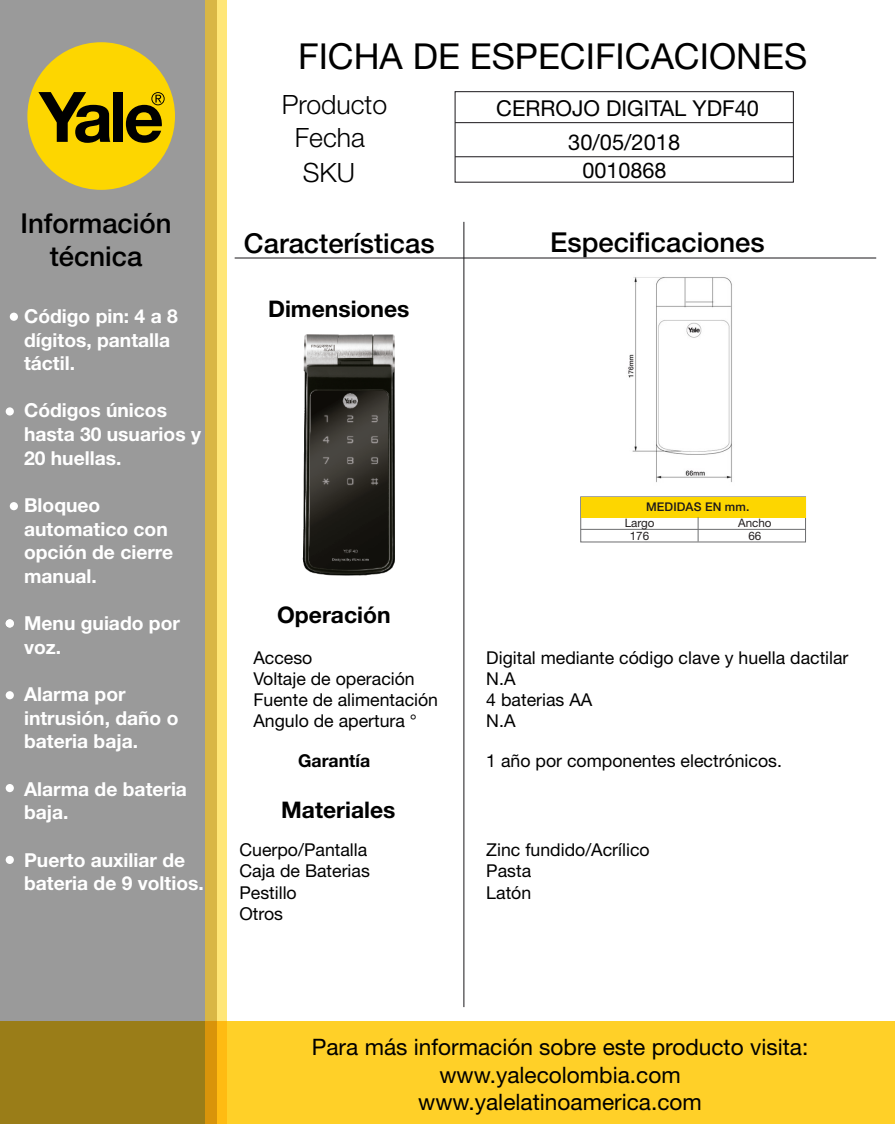
<style>
.page{position:relative;width:895px;height:1124px;background:#fff}
.page>*{position:absolute;margin:0;border:0;box-sizing:border-box;transform-origin:0 0}
.t1{font:35.79px "Helvetica Neue";color:#000}
.t2{font:500 27.47px/32.9px "Helvetica Neue";color:#000;text-align:center}
.t3{font:300 26.6px/35px "Helvetica Neue";color:#000}
.t4{font:700 22.84px "Helvetica Neue";color:#000}
.t5{font:22.66px/27.2px "Helvetica Neue";color:#000;text-align:center}
.t6{font:21.88px/33.9px "Helvetica Neue";color:#000;text-align:center}
.t7{font:21.61px "Helvetica Neue";color:#000}
.t8{font:700 19.25px/23.6px "Helvetica Neue";color:#fff}
.t9{font:17.68px/21.3px "Helvetica Neue";color:#000}
.t10{font:700 17.68px "Helvetica Neue";color:#000}
.t11{font:500 11.99px "Helvetica Neue";letter-spacing:.01em;color:#1a171b}
.t12{font:11.64px/12.3px "Helvetica Neue";color:#231f20;text-align:center}
</style>
<div class="page">
<img style="left:464px;top:271px;width:268px;height:212px">
<img style="left:226px;top:322px;width:386px;height:264px">
<div style="left:0;top:0;width:205px;height:1123px;background:#9a9a9a"></div>
<div style="left:205px;top:0;width:12px;height:1123px;background:#d9b644"></div>
<div style="left:217px;top:0;width:9px;height:1123px;background:#ffe677"></div>
<div style="left:27px;top:42px;width:148px;height:148px;background:#fdd600;border-radius:50%"></div>
<svg style="left:38px;top:92px;width:72px;height:51px"></svg>
<div style="left:113px;top:92px;width:10px;height:50px;background:#000"></div>
<svg style="left:126px;top:92px;width:39px;height:51px"></svg>
<hr style="left:234px;top:257px;width:642px;height:1px;background:#1a171b">
<hr style="left:463px;top:222px;width:1px;height:784px;background:#1a171b">
<div style="left:454px;top:91px;width:339px;height:91px;border:1px solid #1a171b"></div>
<hr style="left:455px;top:122px;width:338px;height:1px;background:#1a171b">
<hr style="left:455px;top:156px;width:338px;height:1px;background:#1a171b">
<svg style="left:0;top:1020px;width:894px;height:103px;background:#e7bc25"></svg>
<div style="left:10px;top:312px;width:8px;height:9px;background:#fff;border-radius:50%"></div>
<div style="left:580px;top:496px;width:225px;height:21px;background:#fdd600"></div>
<svg style="left:697px;top:517px;width:1px;height:24px"></svg>
<hr style="left:580px;top:529px;width:225px;height:1px;background:#6d6e70">
<div style="left:10px;top:502px;width:8px;height:8px;background:#fff;border-radius:50%"></div>
<div style="left:6px;top:407px;width:8px;height:8px;background:#fff;border-radius:50%"></div>
<div style="left:6px;top:619px;width:8px;height:8px;background:#fff;border-radius:50%"></div>
<div style="left:6px;top:855px;width:8px;height:8px;background:#fff;border-radius:50%"></div>
<div style="left:6px;top:783px;width:8px;height:8px;background:#fff;border-radius:50%"></div>
<div style="left:6px;top:691px;width:8px;height:8px;background:#fff;border-radius:50%"></div>
<h2 class="t2" style="left:21px;top:206px;width:152px">Información técnica</h2>
<p class="t8" style="left:24px;top:304px;width:155px">Código pin: 4 a 8 dígitos, pantalla táctil.</p>
<p class="t8" style="left:24px;top:399px;width:178px">Códigos únicos hasta 30 usuarios y<br>20 huellas.</p>
<p class="t8" style="left:24px;top:493px;width:150px">Bloqueo automatico con opción de cierre manual.</p>
<p class="t8" style="left:24px;top:612px;width:157px">Menu guiado por voz.</p>
<p class="t8" style="left:24px;top:682px;width:156px">Alarma por intrusión, daño o bateria baja.</p>
<p class="t8" style="left:24px;top:777px;width:164px">Alarma de bateria baja.</p>
<p class="t8" style="left:24px;top:848px;width:181px">Puerto auxiliar de bateria de 9 voltios.</p>
<h1 class="t1" style="left:298px;top:30px;width:510px">FICHA DE ESPECIFICACIONES</h1>
<h3 class="t3" style="left:282px;top:85px;width:107px">Producto</h3>
<p class="t6" style="left:496px;top:93px;width:264px">CERROJO DIGITAL YDF40<br>30/05/2018</p>
<p class="t7" style="left:582px;top:154px;width:86px">0010868</p>
<h3 class="t3" style="left:295px;top:119px;width:71px">Fecha<br>SKU</h3>
<h2 class="t2" style="left:244px;top:226px;width:192px">Características</h2>
<p class="t4" style="left:268px;top:291px;width:143px">Dimensiones</p>
<h2 class="t2" style="left:550px;top:224px;width:216px">Especificaciones</h2>
<p class="t11" style="left:646px;top:496px;width:105px">MEDIDAS EN mm.</p>
<p class="t12" style="left:624px;top:517px;width:31px">Largo<br>176</p>
<p class="t12" style="left:738px;top:517px;width:35px">Ancho<br>66</p>
<p class="t4" style="left:277px;top:597px;width:115px">Operación</p>
<p class="t9" style="left:253px;top:647px;width:186px">Acceso<br>Voltaje de operación<br>Fuente de alimentación<br>Angulo de apertura °</p>
<p class="t9" style="left:486px;top:647px;width:363px">Digital mediante código clave y huella dactilar<br>N.A<br>4 baterias AA<br>N.A</p>
<p class="t10" style="left:298px;top:746px;width:74px">Garantía</p>
<p class="t9" style="left:486px;top:751px;width:297px">1 año por componentes electrónicos.</p>
<p class="t4" style="left:281px;top:791px;width:116px">Materiales</p>
<p class="t9" style="left:239px;top:840px;width:132px">Cuerpo/Pantalla<br>Caja de Baterias<br>Pestillo<br>Otros</p>
<p class="t9" style="left:486px;top:840px;width:165px">Zinc fundido/Acrílico<br>Pasta<br>Latón</p>
<p class="t5" style="left:312px;top:1034px;width:498px">Para más información sobre este producto visita: www.yalecolombia.com www.yalelatinoamerica.com</p>
</div>
